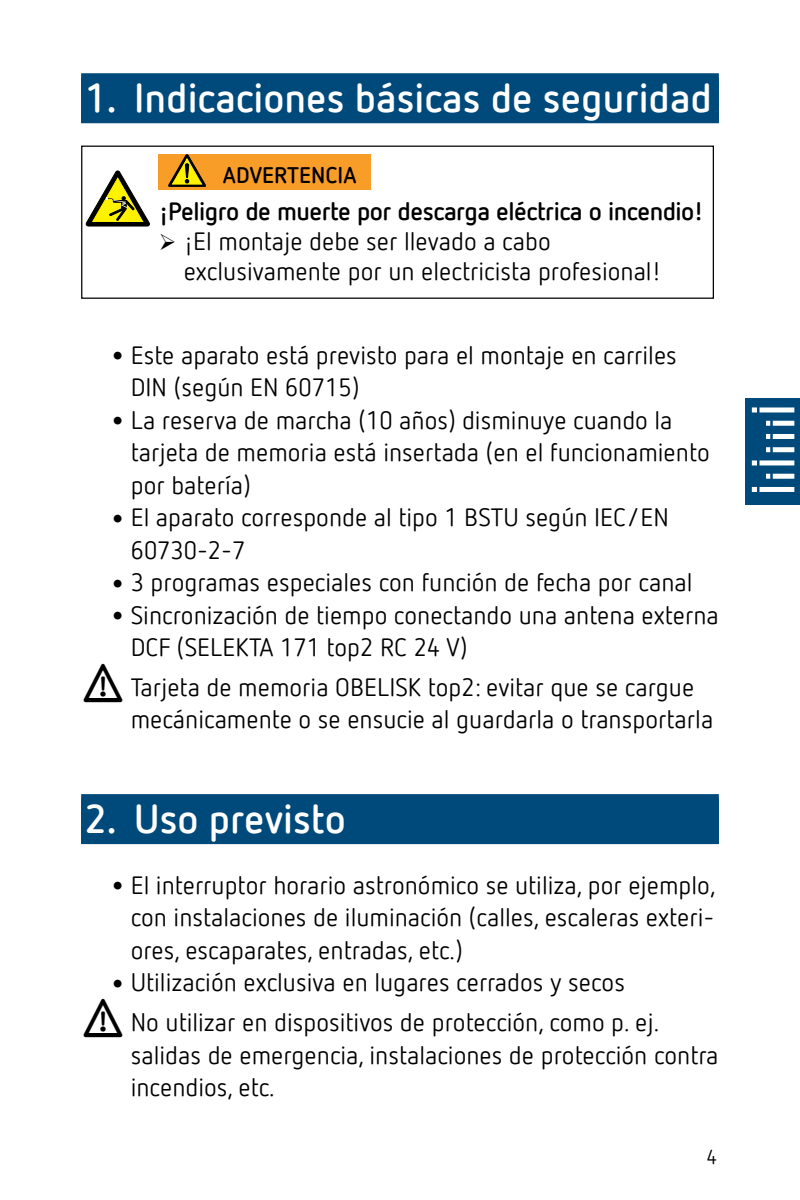
<style>
.page{position:relative;width:800px;height:1200px;background:#fff}
.page>*{position:absolute;margin:0;border:0;box-sizing:border-box;transform-origin:0 0}
.t1{font:700 40px "Netto Offc Pro";color:#fff}
.t2{font:25px/32.5px "Netto Offc Pro";color:#000}
.t3{font:700 25px "Netto Offc Pro";letter-spacing:-.02em;color:#000}
.t4{font:700 22.5px "Netto Offc Pro";color:#000}
.t5{font:20px "Netto Offc Pro";color:#000}
.s1{font-size:45px}
</style>
<div class="page">
<div style="left:745px;top:398px;width:55px;height:106px;background:#004a7b"></div>
<div style="left:752px;top:407px;width:42px;height:5px;background:#fff"></div>
<div style="left:766px;top:421px;width:28px;height:5px;background:#fff"></div>
<div style="left:766px;top:434px;width:28px;height:5px;background:#fff"></div>
<div style="left:766px;top:447px;width:28px;height:5px;background:#fff"></div>
<div style="left:766px;top:474px;width:28px;height:5px;background:#fff"></div>
<div style="left:752px;top:460px;width:42px;height:5px;background:#fff"></div>
<div style="left:752px;top:487px;width:42px;height:5px;background:#fff"></div>
<hr style="left:757px;top:406px;width:3px;height:92px;background:#004a7b">
<hr style="left:770px;top:419px;width:3px;height:36px;background:#004a7b">
<hr style="left:770px;top:470px;width:3px;height:14px;background:#004a7b">
<div style="left:81px;top:73px;width:638px;height:50px;background:#004a7b"></div>
<div style="left:81px;top:794px;width:638px;height:50px;background:#004a7b"></div>
<div style="left:81px;top:146px;width:633px;height:153px;border:1px solid #000"></div>
<svg style="left:86px;top:171px;width:64px;height:55px"></svg>
<div style="left:159px;top:154px;width:212px;height:36px;background:#f99d29"></div>
<svg style="left:168px;top:155px;width:38px;height:32px"></svg>
<div style="left:185px;top:164px;width:4px;height:14px;border:1px solid #000;border-radius:2px"></div>
<h1 class="t1" style="left:85px;top:71px;width:629px">1. Indicaciones básicas de seguridad</h1>
<p class="t4" style="left:223px;top:160px;width:135px">ADVERTENCIA</p>
<p class="t3" style="left:159px;top:194px;width:546px">¡Peligro de muerte por descarga eléctrica o incendio!</p>
<p class="t2" style="left:184px;top:225px;width:479px;line-height:30px">¡El montaje debe ser llevado a cabo exclusivamente por un electricista profesional!</p>
<p class="t2" style="left:131px;top:338px;width:548px;text-indent:-25px"><span class="s1">•</span>Este aparato está previsto para el montaje en carriles<br>DIN (según EN 60715)</p>
<p class="t2" style="left:131px;top:403px;width:581px;text-indent:-25px"><span class="s1">•</span>La reserva de marcha (10 años) disminuye cuando la tarjeta de memoria está insertada (en el funcionamiento por batería)</p>
<p class="t2" style="left:131px;top:500px;width:540px;text-indent:-25px"><span class="s1">•</span>El aparato corresponde al tipo 1 BSTU según IEC/EN<br>60730-2-7</p>
<p class="t2" style="left:106px;top:565px;width:588px"><span class="s1">•</span>3 programas especiales con función de fecha por canal</p>
<p class="t2" style="left:131px;top:598px;width:590px;text-indent:-25px"><span class="s1">•</span>Sincronización de tiempo conectando una antena externa<br>DCF (SELEKTA 171 top2 RC 24 V)</p>
<p class="t2" style="left:131px;top:670px;width:584px">Tarjeta de memoria OBELISK top2: evitar que se cargue mecánicamente o se ensucie al guardarla o transportarla</p>
<h1 class="t1" style="left:85px;top:792px;width:263px">2. Uso previsto</h1>
<p class="t2" style="left:131px;top:868px;width:586px;text-align:justify;text-indent:-25px"><span class="s1">•</span>El interruptor horario astronómico se utiliza, por ejemplo, con instalaciones de iluminación (calles, escaleras exteri&shy;ores, escaparates, entradas, etc.)</p>
<p class="t2" style="left:131px;top:962px;width:530px;line-height:39.5px;text-indent:-25px"><span class="s1">•</span>Utilización exclusiva en lugares cerrados y secos<br>No utilizar en dispositivos de protección, como p. ej.</p>
<p class="t2" style="left:131px;top:1038px;width:589px">salidas de emergencia, instalaciones de protección contra incendios, etc.</p>
<p class="t5" style="left:707px;top:1144px;width:12px">4</p>
</div>
